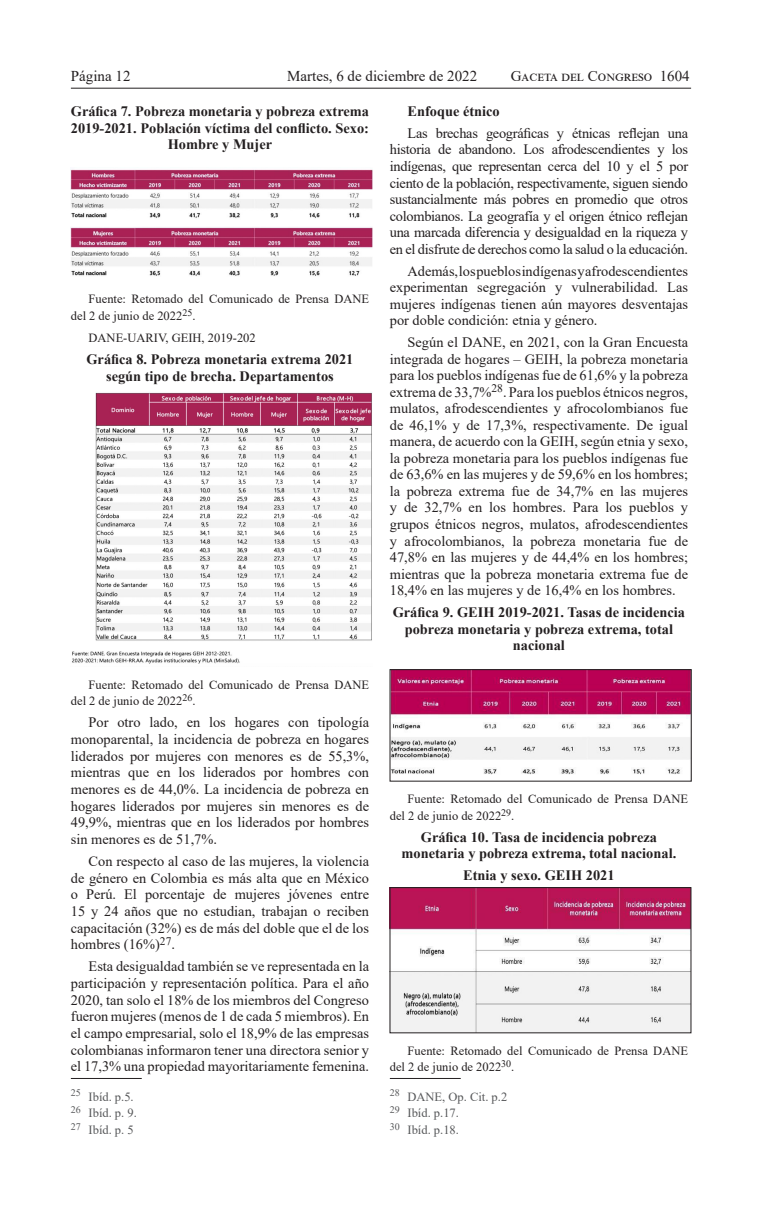
<style>
.page{position:relative;width:762px;height:1205px;background:#fff}
.page>*{position:absolute;margin:0;border:0;box-sizing:border-box;transform-origin:0 0}
.t1{font:15px "Times New Roman";color:#231f20}
.Párrafos{font:14.38px/16.5px "Times New Roman";color:#231f20;text-align:justify}
.Párrafos-2{font:700 14.38px/16.6px "Times New Roman";color:#231f20;text-align:center}
.Párrafos-3{font:12.5px/16.6px "Times New Roman";color:#231f20}
.Pies_de_páginas{font:12.5px "Times New Roman";color:#57585a}
</style>
<div class="page">
<hr style="left:71px;top:88px;width:620px;height:1px;background:#231f20">
<img style="left:71px;top:169px;width:301px;height:107px">
<img style="left:72px;top:392px;width:300px;height:272px">
<hr style="left:71px;top:1078px;width:71px;height:1px;background:#231f20">
<img style="left:392px;top:671px;width:297px;height:104px">
<div style="left:390px;top:669px;width:301px;height:112px;border:1px solid #231f20"></div>
<img style="left:392px;top:889px;width:297px;height:142px">
<div style="left:390px;top:887px;width:301px;height:146px;border:1px solid #231f20"></div>
<hr style="left:390px;top:1078px;width:71px;height:1px;background:#231f20">
<p class="t1" style="left:71px;top:65px;width:61px">Página 12</p>
<p class="t1" style="left:287px;top:65px;width:191px">Martes, 6 de diciembre de 2022</p>
<p class="t1" style="left:511px;top:65px;width:180px">Gaceta del Congreso 1604</p>
<p class="Párrafos-2" style="left:71px;top:102px;width:300px">Gráfica 7. Pobreza monetaria y pobreza extrema<br>2019-2021. Población víctima del conflicto. Sexo:<br>Hombre y Mujer</p>
<p class="Párrafos-2" style="left:407px;top:102px;width:94px">Enfoque étnico</p>
<p class="Párrafos" style="left:390px;top:124px;width:300px;text-indent:18px">Las brechas geográficas y étnicas reflejan una historia de abandono. Los afrodescendientes y los indígenas, que representan cerca del 10 y el 5 por ciento de la población, respectivamente, siguen siendo sustancialmente más pobres en promedio que otros colombianos. La geografía y el origen étnico reflejan una marcada diferencia y desigualdad en la riqueza y en el disfrute de derechos como la salud o la educación.</p>
<p class="Párrafos" style="left:390px;top:262px;width:300px;text-indent:18px">Además, los pueblos indígenas y afrodescendientes experimentan segregación y vulnerabilidad. Las mujeres indígenas tienen aún mayores desventajas por doble condición: etnia y género.</p>
<p class="Párrafos" style="left:390px;top:333px;width:300px;text-indent:18px">Según el DANE, en 2021, con la Gran Encuesta integrada de hogares – GEIH, la pobreza monetaria para los pueblos indígenas fue de 61,6% y la pobreza extrema de 33,7%<sup>28</sup>. Para los pueblos étnicos negros, mulatos, afrodescendientes y afrocolombianos fue de 46,1% y de 17,3%, respectivamente. De igual manera, de acuerdo con la GEIH, según etnia y sexo, la pobreza monetaria para los pueblos indígenas fue de 63,6% en las mujeres y de 59,6% en los hombres; la pobreza extrema fue de 34,7% en las mujeres y de 32,7% en los hombres. Para los pueblos y grupos étnicos negros, mulatos, afrodescendientes y afrocolombianos, la pobreza monetaria fue de 47,8% en las mujeres y de 44,4% en los hombres; mientras que la pobreza monetaria extrema fue de 18,4% en las mujeres y de 16,4% en los hombres.</p>
<p class="Párrafos-2" style="left:393px;top:603px;width:294px">Gráfica 9. GEIH 2019-2021. Tasas de incidencia pobreza monetaria y pobreza extrema, total nacional</p>
<p class="Párrafos-3" style="left:71px;top:290px;width:300px;text-indent:18px">Fuente: Retomado del Comunicado de Prensa DANE del 2 de junio de 2022<sup>25</sup>.</p>
<p class="Párrafos-3" style="left:89px;top:329px;width:169px">DANE-UARIV, GEIH, 2019-202</p>
<p class="Párrafos-2" style="left:86px;top:350px;width:268px">Gráfica 8. Pobreza monetaria extrema 2021 según tipo de brecha. Departamentos</p>
<p class="Párrafos-3" style="left:71px;top:676px;width:300px;text-indent:18px">Fuente: Retomado del Comunicado de Prensa DANE del 2 de junio de 2022<sup>26</sup>.</p>
<p class="Párrafos" style="left:71px;top:713px;width:300px;text-indent:18px">Por otro lado, en los hogares con tipología monoparental, la incidencia de pobreza en hogares liderados por mujeres con menores es de 55,3%, mientras que en los liderados por hombres con menores es de 44,0%. La incidencia de pobreza en hogares liderados por mujeres sin menores es de 49,9%, mientras que en los liderados por hombres sin menores es de 51,7%.</p>
<p class="Párrafos" style="left:71px;top:852px;width:300px;text-indent:18px">Con respecto al caso de las mujeres, la violencia de género en Colombia es más alta que en México o Perú. El porcentaje de mujeres jóvenes entre 15 y 24 años que no estudian, trabajan o reciben capacitación (32%) es de más del doble que el de los hombres (16%)<sup>27</sup>.</p>
<p class="Párrafos" style="left:71px;top:958px;width:300px;text-indent:18px">Esta desigualdad también se ve representada en la participación y representación política. Para el año 2020, tan solo el 18% de los miembros del Congreso fueron mujeres (menos de 1 de cada 5 miembros). En el campo empresarial, solo el 18,9% de las empresas colombianas informaron tener una directora senior y el 17,3% una propiedad mayoritariamente femenina.</p>
<p class="Pies_de_páginas" style="left:71px;top:1087px;width:64px"><sup>25</sup> Ibíd. p.5.</p>
<p class="Pies_de_páginas" style="left:71px;top:1104px;width:67px"><sup>26</sup> Ibíd. p. 9.</p>
<p class="Pies_de_páginas" style="left:71px;top:1121px;width:64px"><sup>27</sup> Ibíd. p. 5</p>
<p class="Párrafos-3" style="left:390px;top:790px;width:300px;text-indent:18px">Fuente: Retomado del Comunicado de Prensa DANE del 2 de junio de 2022<sup>29</sup>.</p>
<p class="Párrafos-2" style="left:402px;top:828px;width:276px">Gráfica 10. Tasa de incidencia pobreza monetaria y pobreza extrema, total nacional.</p>
<p class="Párrafos-2" style="left:463px;top:866px;width:153px">Etnia y sexo. GEIH 2021</p>
<p class="Párrafos-3" style="left:390px;top:1042px;width:300px;text-indent:18px">Fuente: Retomado del Comunicado de Prensa DANE del 2 de junio de 2022<sup>30</sup>.</p>
<p class="Pies_de_páginas" style="left:390px;top:1087px;width:119px"><sup>28</sup> DANE, Op. Cit. p.2</p>
<p class="Pies_de_páginas" style="left:390px;top:1104px;width:71px"><sup>29</sup> Ibíd. p.17.</p>
<p class="Pies_de_páginas" style="left:390px;top:1121px;width:71px"><sup>30</sup> Ibíd. p.18.</p>
</div>
